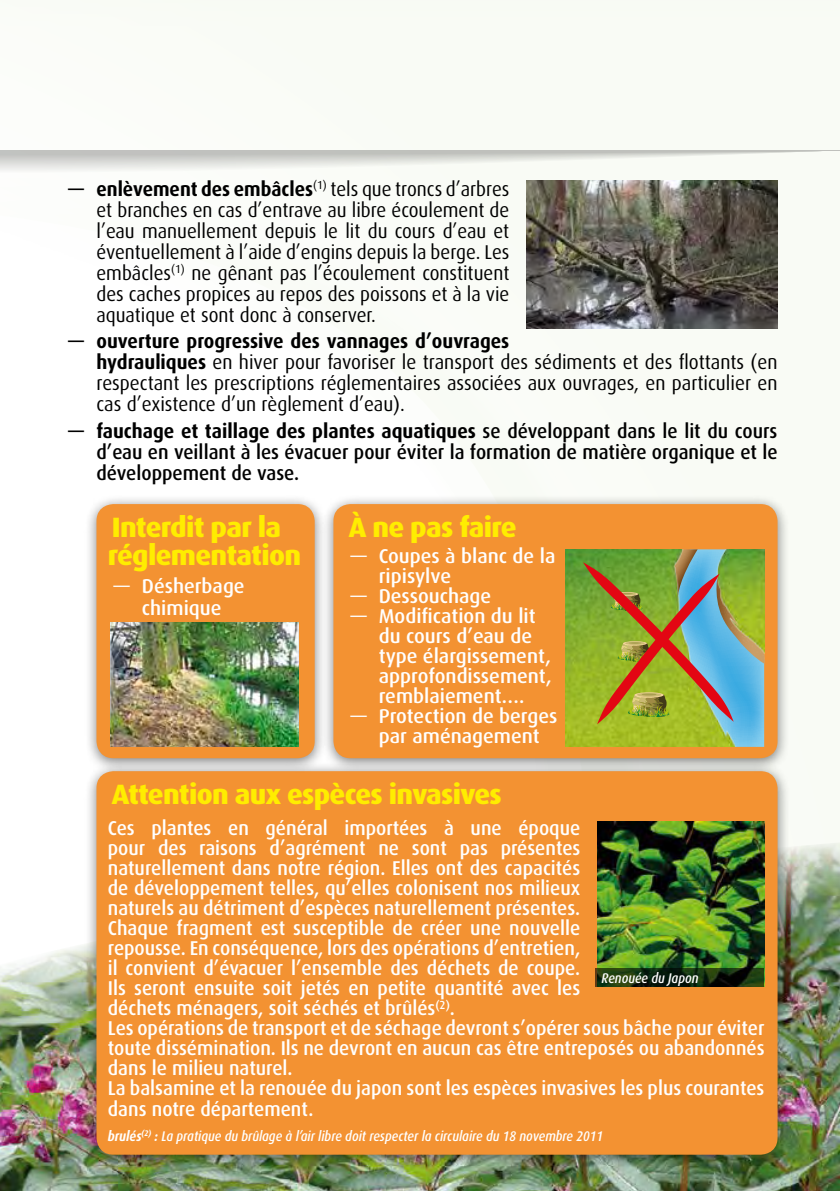
<style>
.page{position:relative;width:840px;height:1191px;background:#fff}
.page>*{position:absolute;margin:0;border:0;box-sizing:border-box;transform-origin:0 0}
.t1{font:800 28px/28px "Dax OT";letter-spacing:-.025em;color:#ffed00}
.t2{font:500 20px/20px "Dax OT";color:#fff;scale:.95 1}
.t3{font:20px/21px "Dax OT";color:#000;text-align:justify;scale:.94 1}
.t4{font:20px/21px "Dax OT";color:#000;scale:.95 1}
.t5{font:500 20px/20px "Dax OT";color:#fff}
.t6{font:500 20px/21px "Dax OT";color:#000;text-align:justify;scale:.95 1}
.t7{font:italic 500 14px "Dax OT";color:#fff;scale:.87 1}
.s1{font-weight:700}
</style>
<div class="page">
<div style="left:0;top:0;width:839px;height:1191px;background:#fafcf7"></div>
<img style="left:0;top:843px;width:839px;height:348px">
<svg style="left:0;top:150px;width:839px;height:20px"></svg>
<div style="left:83px;top:761px;width:706px;height:408px;background:#000;opacity:.5"></div>
<div style="left:96px;top:771px;width:681px;height:383px;background:#f39232;border-radius:17px"></div>
<div style="left:320px;top:494px;width:469px;height:279px;background:#000;opacity:.5"></div>
<div style="left:333px;top:504px;width:444px;height:254px;background:#f39232;border-radius:17px"></div>
<div style="left:83px;top:494px;width:244px;height:279px;background:#000;opacity:.5"></div>
<div style="left:96px;top:504px;width:218px;height:254px;background:#f39232;border-radius:17px"></div>
<img style="left:526px;top:180px;width:251px;height:149px">
<img style="left:110px;top:622px;width:188px;height:125px">
<img style="left:565px;top:549px;width:17px;height:198px">
<svg style="left:582px;top:549px;width:181px;height:198px"></svg>
<img style="left:597px;top:821px;width:166px;height:147px">
<svg style="left:595px;top:968px;width:168px;height:18px"></svg>
<p class="t3" style="left:96px;top:178px;width:440px;text-indent:-28px"><span class="s1">— enlèvement des embâcles</span><sup>(1)</sup> tels que troncs d’arbres et branches en cas d’entrave au libre écoulement de l’eau manuellement depuis le lit du cours d’eau et éventuellement à l’aide d’engins depuis la berge. Les embâcles<sup>(1)</sup> ne gênant pas l’écoulement constituent des caches propices au repos des poissons et à la vie aquatique et sont donc à conserver.</p>
<p class="t4" style="left:96px;top:331px;width:718px;text-indent:-28px"><span class="s1">— ouverture progressive des vannages d’ouvrages<br>hydrauliques</span> en hiver pour favoriser le transport des sédiments et des flottants (en respectant les prescriptions réglementaires associées aux ouvrages, en particulier en cas d’existence d’un règlement d’eau).</p>
<p class="t6" style="left:96px;top:421px;width:718px;text-indent:-28px"><span class="s1">— fauchage et taillage des plantes aquatiques</span> se développant dans le lit du cours d’eau en veillant à les évacuer pour éviter la formation de matière organique et le développement de vase.</p>
<h1 class="t1" style="left:108px;top:513px;width:195px">Interdit par la réglementation</h1>
<p class="t5" style="left:113px;top:575px;width:133px;line-height:22px;text-align:center">— Désherbage chimique</p>
<h1 class="t1" style="left:348px;top:513px;width:169px">À ne pas faire</h1>
<p class="t5" style="left:378px;top:546px;width:178px;text-indent:-28px">— Coupes à blanc de la ripisylve</p>
<p class="t5" style="left:350px;top:586px;width:142px">— Dessouchage</p>
<p class="t5" style="left:378px;top:606px;width:174px;text-indent:-28px">— Modification du lit du cours d’eau de type élargissement, approfondissement, remblaiement….</p>
<p class="t5" style="left:350px;top:706px;width:208px;text-align:center">— Protection de berges par aménagement</p>
<h1 class="t1" style="left:112px;top:780px;width:391px">Attention aux espèces invasives</h1>
<p class="t2" style="left:108px;top:818px;width:692px">Ces plantes en général importées à une époque<br>pour des raisons d’agrément ne sont pas présentes<br>naturellement dans notre région. Elles ont des capacités<br>de développement telles, qu’elles colonisent nos milieux<br>naturels au détriment d’espèces naturellement présentes.<br>Chaque fragment est susceptible de créer une nouvelle<br>repousse. En conséquence, lors des opérations d’entretien,<br>il convient d’évacuer l’ensemble des déchets de coupe.<br>Ils seront ensuite soit jetés en petite quantité avec les<br>déchets ménagers, soit séchés et brûlés<sup>(2)</sup>.<br>Les opérations de transport et de séchage devront s’opérer sous bâche pour éviter toute dissémination. Ils ne devront en aucun cas être entreposés ou abandonnés dans le milieu naturel.<br>La balsamine et la renouée du japon sont les espèces invasives les plus courantes dans notre département.</p>
<p class="t7" style="left:108px;top:1128px;width:570px"><span class="s1">brulés</span><sup>(2)</sup> <span class="s1">:</span> La pratique du brûlage à l’air libre doit respecter la circulaire du 18 novembre 2011</p>
<p class="t7" style="left:601px;top:970px;width:113px">Renouée du Japon</p>
</div>
